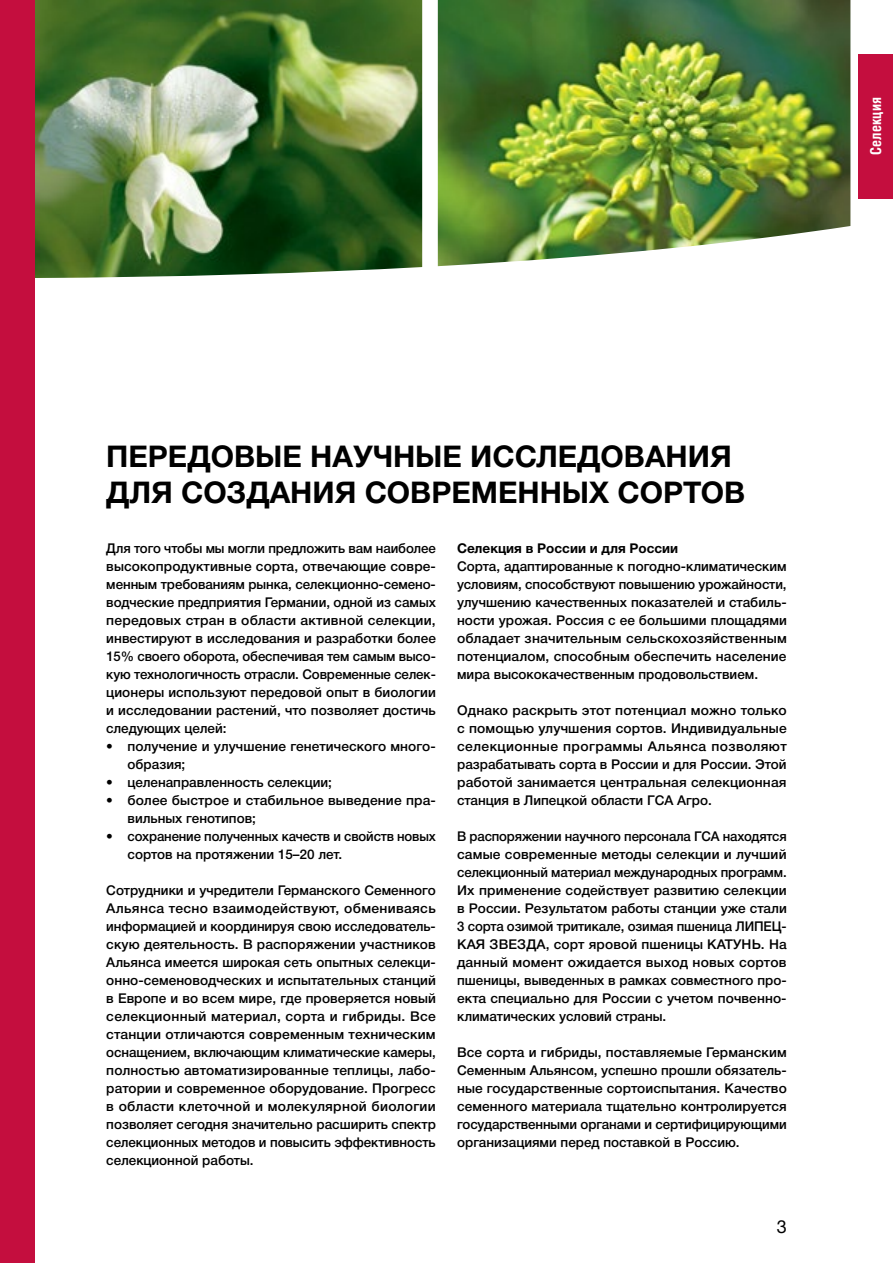
<style>
.page{position:relative;width:893px;height:1263px;background:#fff}
.page>*{position:absolute;margin:0;border:0;box-sizing:border-box;transform-origin:0 0}
.t1{font:700 30px/36px "Helvetica Neue Cyr";color:#000}
.t2{font:18px "Helvetica Neue Cyr";color:#000}
.t3{font:700 15px "Helios Cond C";letter-spacing:.01em;color:#fff}
.t4{font:500 13.5px/18px "Helvetica Neue Cyr";color:#000;text-align:justify}
.t5{font:700 13.5px "Helvetica Neue Cyr";color:#000}
</style>
<div class="page">
<img style="left:438px;top:0;width:412px;height:266px">
<img style="left:34px;top:0;width:388px;height:278px">
<div style="left:859px;top:54px;width:34px;height:144px;background:#c40e3e"></div>
<div style="left:0;top:0;width:34px;height:1263px;background:#c40e3e"></div>
<p class="t3" style="left:867px;top:155px;width:59px;rotate:-90deg">Селекция</p>
<h1 class="t1" style="left:106px;top:438px;width:641px">Передовые научные исследования для создания современных сортов</h1>
<p class="t4" style="left:106px;top:539px;width:331px">Для того чтобы мы могли предложить вам наиболее высокопродуктивные сорта, отвечающие совре&shy;менным требованиям рынка, селекционно-семено&shy;водческие предприятия Германии, одной из самых передовых стран в области активной селекции, инвестируют в исследования и разработки более 15% своего оборота, обеспечивая тем самым высо&shy;кую технологичность отрасли. Современные селек&shy;ционеры используют передовой опыт в биологии и исследовании растений, что позволяет достичь следующих целей:</p>
<p class="t4" style="left:128px;top:737px;width:310px;text-indent:-21px">• получение и улучшение генетического много&shy;образия;</p>
<p class="t4" style="left:106px;top:773px;width:227px">• целенаправленность селекции;</p>
<p class="t4" style="left:128px;top:791px;width:310px;text-indent:-21px">• более быстрое и стабильное выведение пра&shy;вильных генотипов;</p>
<p class="t4" style="left:128px;top:827px;width:310px;text-indent:-21px">• сохранение полученных качеств и свойств новых сортов на протяжении 15–20 лет.</p>
<p class="t4" style="left:106px;top:881px;width:331px">Сотрудники и учредители Германского Семенного Альянса тесно взаимодействуют, обмениваясь информацией и координируя свою исследователь&shy;скую деятельность. В распоряжении участников Альянса имеется широкая сеть опытных селекци&shy;онно-семеноводческих и испытательных станций в Европе и во всем мире, где проверяется новый селекционный материал, сорта и гибриды. Все станции отличаются современным техническим оснащением, включающим климатические камеры, полностью автоматизированные теплицы, лабо&shy;ратории и современное оборудование. Прогресс в области клеточной и молекулярной биологии позволяет сегодня значительно расширить спектр селекционных методов и повысить эффективность селекционной работы.</p>
<p class="t5" style="left:457px;top:541px;width:223px">Селекция в России и для России</p>
<p class="t4" style="left:457px;top:557px;width:331px">Сорта, адаптированные к погодно-климатическим условиям, способствуют повышению урожайности, улучшению качественных показателей и стабиль&shy;ности урожая. Россия с ее большими площадями обладает значительным сельскохозяйственным потенциалом, способным обеспечить население мира высококачественным продовольствием.</p>
<p class="t4" style="left:457px;top:701px;width:331px">Однако раскрыть этот потенциал можно только с помощью улучшения сортов. Индивидуальные селекционные программы Альянса позволяют разрабатывать сорта в России и для России. Этой работой занимается центральная селекционная станция в Липецкой области ГСА Агро.</p>
<p class="t4" style="left:457px;top:827px;width:331px">В распоряжении научного персонала ГСА находятся самые современные методы селекции и лучший селекционный материал международных программ.<br>Их применение содействует развитию селекции в России. Результатом работы станции уже стали 3 сорта озимой тритикале, озимая пшеница ЛИПЕЦ-КАЯ ЗВЕЗДА, сорт яровой пшеницы КАТУНЬ. На данный момент ожидается выход новых сортов пшеницы, выведенных в рамках совместного про&shy;екта специально для России с учетом почвенно&shy;климатических условий страны.</p>
<p class="t4" style="left:457px;top:1043px;width:331px">Все сорта и гибриды, поставляемые Германским Семенным Альянсом, успешно прошли обязатель&shy;ные государственные сортоиспытания. Качество семенного материала тщательно контролируется государственными органами и сертифицирующими организациями перед поставкой в Россию.</p>
<h2 class="t2" style="left:777px;top:1217px;width:12px">3</h2>
</div>
